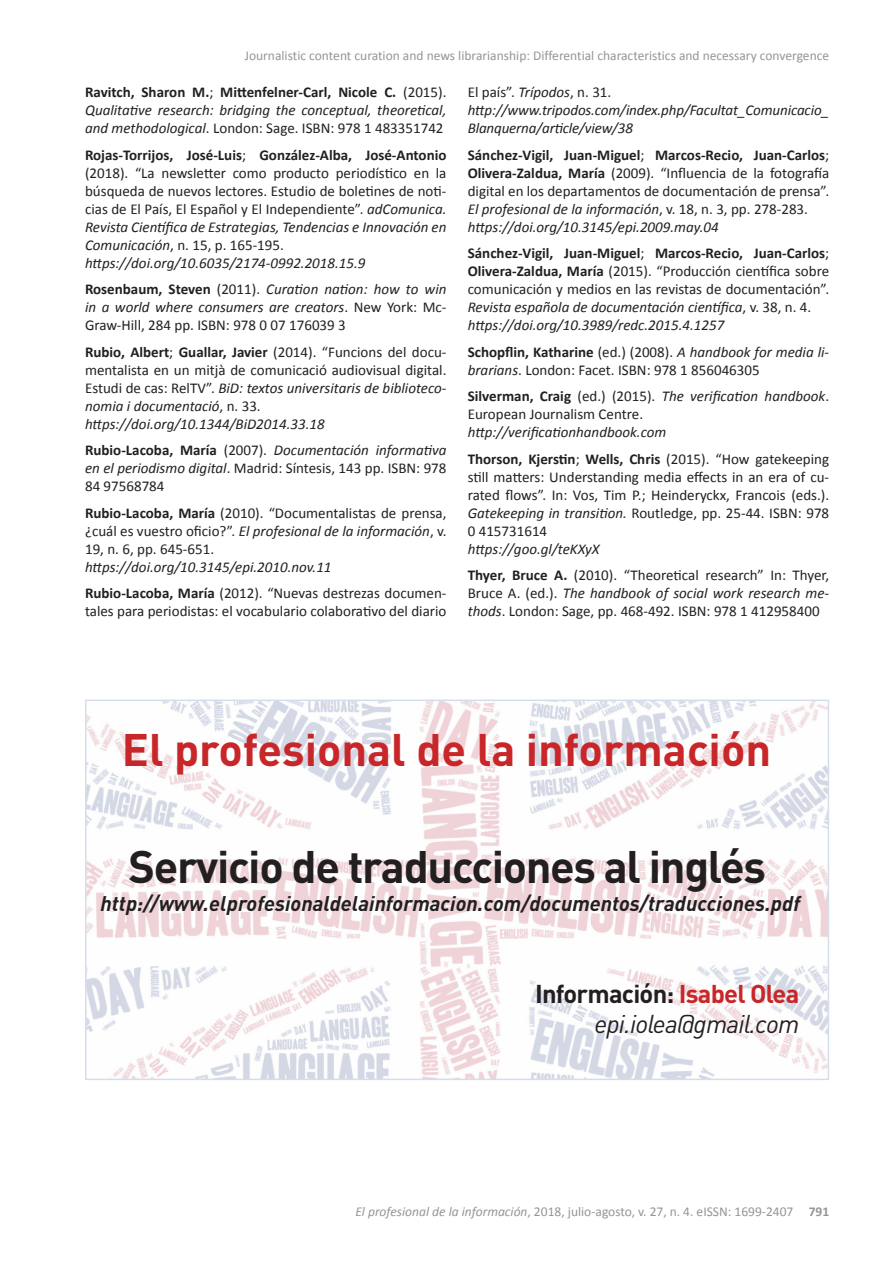
<style>
.page{position:relative;width:893px;height:1263px;background:#fff}
.page>*{position:absolute;margin:0;border:0;box-sizing:border-box;transform-origin:0 0}
.t1{font:700 45px "DIN Pro";letter-spacing:-.03em;color:#231f20}
.t2{font:700 45px "DIN Pro";color:#c82628}
.t3{font:italic 25.5px/30px "DIN Pro";letter-spacing:-.03em;color:#231f20;text-align:right}
.t4{font:italic 700 21px "DIN Pro";color:#231f20}
.t5{font:15px/18px "Calibri";color:#231f20}
.t6{font:italic 15px/18px "Calibri";color:#231f20}
.t7{font:13.5px "Calibri";color:#939598}
.s1{font-weight:700;font-style:normal}
.s2{font-style:normal}
.s3{font-weight:700}
.s4{font-style:italic}
.s5{font-weight:700;font-style:normal;color:#c82628}
</style>
<div class="page">
<img style="left:88px;top:702px;width:738px;height:375px">
<p class="t7" style="left:245px;top:47px;width:586px">Journalistic content curation and news librarianship: Differential characteristics and necessary convergence</p>
<p class="t6" style="left:85px;top:83px;width:363px;text-align:justify"><span class="s1">Ravitch, Sharon M.</span><span class="s2">;</span> <span class="s1">Mittenfelner-Carl, Nicole C.</span> <span class="s2">(2015).<br></span>Qualitative research: bridging the conceptual, theoretical, and methodological<span class="s2">. London: Sage. ISBN: 978 1 483351742</span></p>
<p class="t5" style="left:85px;top:146px;width:363px"><span class="s3">Rojas-Torrijos, José-Luis</span>; <span class="s3">González-Alba, José-Antonio </span>(2018). “La newsletter como producto periodístico en la búsqueda de nuevos lectores. Estudio de boletines de noti&shy;cias de El País, El Español y El Independiente”. <span class="s4">adComunica.<br>Revista Científica de Estrategias, Tendencias e Innovación en Comunicación</span>, n. 15, p. 165-195. <span class="s4">https://doi.org/10.6035/2174-0992.2018.15.9</span></p>
<p class="t6" style="left:85px;top:280px;width:363px;text-align:justify"><span class="s1">Rosenbaum, Steven</span> <span class="s2">(2011).</span> Curation nation: how to win in a world where consumers are creators<span class="s2">. New York: Mc-Graw-Hill, 284 pp. ISBN: 978 0 07 176039 3</span></p>
<p class="t5" style="left:85px;top:343px;width:363px"><span class="s3">Rubio, Albert</span>; <span class="s3">Guallar, Javier</span> (2014). “Funcions del docu&shy;mentalista en un mitjà de comunicació audiovisual digital.<br>Estudi de cas: RelTV”. <span class="s4">BiD: textos universitaris de biblioteco&shy;nomia i documentació</span>, n. 33. <span class="s4">https://doi.org/10.1344/BiD2014.33.18</span></p>
<p class="t5" style="left:85px;top:441px;width:363px;text-align:justify"><span class="s3">Rubio-Lacoba, María</span> (2007). <span class="s4">Documentación informativa en el periodismo digital</span>. Madrid: Síntesis, 143 pp. ISBN: 978<br>84 97568784</p>
<p class="t5" style="left:85px;top:504px;width:363px;text-align:justify"><span class="s3">Rubio-Lacoba, María</span> (2010). “Documentalistas de prensa, ¿cuál es vuestro oficio?”. <span class="s4">El profesional de la información</span>, v.<br>19, n. 6, pp. 645-651.</p>
<p class="t6" style="left:85px;top:553px;width:363px;line-height:26.5px">https://doi.org/10.3145/epi.2010.nov.11<br><span class="s1">Rubio-Lacoba, María</span> <span class="s2">(2012). “Nuevas destrezas documen-</span></p>
<p class="t5" style="left:85px;top:602px;width:363px">tales para periodistas: el vocabulario colaborativo del diario</p>
<p class="t6" style="left:468px;top:83px;width:363px"><span class="s2">El país”.</span> Trípodos<span class="s2">, n. 31. </span>http://www.tripodos.com/index.php/Facultat_Comunicacio_<br>Blanquerna/article/view/38</p>
<p class="t5" style="left:468px;top:146px;width:363px"><span class="s3">Sánchez-Vigil, Juan-Miguel</span>; <span class="s3">Marcos-Recio, Juan-Carlos</span>; <span class="s3">Olivera-Zaldua, María</span> (2009). “Influencia de la fotografía digital en los departamentos de documentación de prensa”.<br><span class="s4">El profesional de la información</span>, v. 18, n. 3, pp. 278-283. <span class="s4">https://doi.org/10.3145/epi.2009.may.04</span></p>
<p class="t5" style="left:468px;top:244px;width:363px"><span class="s3">Sánchez-Vigil, Juan-Miguel</span>; <span class="s3">Marcos-Recio, Juan-Carlos</span>; <span class="s3">Olivera-Zaldua, María</span> (2015). “Producción científica sobre comunicación y medios en las revistas de documentación”.<br><span class="s4">Revista española de documentación científica</span>, v. 38, n. 4. <span class="s4">https://doi.org/10.3989/redc.2015.4.1257</span></p>
<p class="t5" style="left:468px;top:343px;width:363px"><span class="s3">Schopflin, Katharine</span> (ed.) (2008). <span class="s4">A handbook for media li&shy;brarians</span>. London: Facet. ISBN: 978 1 856046305</p>
<p class="t5" style="left:468px;top:387px;width:363px"><span class="s3">Silverman, Craig</span> (ed.) (2015). <span class="s4">The verification handbook</span>.<br>European Journalism Centre.</p>
<p class="t6" style="left:468px;top:418px;width:363px;line-height:26.5px">http://verificationhandbook.com<br><span class="s1">Thorson, Kjerstin</span><span class="s2">;</span> <span class="s1">Wells, Chris</span> <span class="s2">(2015). “How gatekeeping</span></p>
<p class="t5" style="left:468px;top:468px;width:363px;text-align:justify">still matters: Understanding media effects in an era of cu&shy;rated flows”. In: Vos, Tim P.; Heinderyckx, Francois (eds.).<br><span class="s4">Gatekeeping in transition.</span> Routledge, pp. 25-44. ISBN: 978<br>0 415731614</p>
<p class="t5" style="left:468px;top:535px;width:363px;line-height:26.5px"><span class="s4">https://goo.gl/teKXyX<br></span><span class="s3">Thyer, Bruce A.</span> (2010). “Theoretical research” In: Thyer,</p>
<p class="t5" style="left:468px;top:584px;width:363px">Bruce A. (ed.). <span class="s4">The handbook of social work research me&shy;thods</span>. London: Sage, pp. 468-492. ISBN: 978 1 412958400</p>
<h1 class="t2" style="left:122px;top:719px;width:651px">El profesional de la información</h1>
<h1 class="t1" style="left:128px;top:836px;width:639px">Servicio de traducciones al inglés</h1>
<h3 class="t4" style="left:100px;top:886px;width:701px">http://www.elprofesionaldelainformacion.com/documentos/traducciones.pdf</h3>
<h2 class="t3" style="left:535px;top:976px;width:266px"><span class="s1">Información:</span> <span class="s5">Isabel Olea </span>epi.iolea@gmail.com</h2>
<p class="t7" style="left:355px;top:1203px;width:475px"><span class="s4">El profesional de la información</span>, 2018, julio-agosto, v. 27, n. 4. eISSN: 1699-2407 <span class="s3">791</span></p>
</div>
